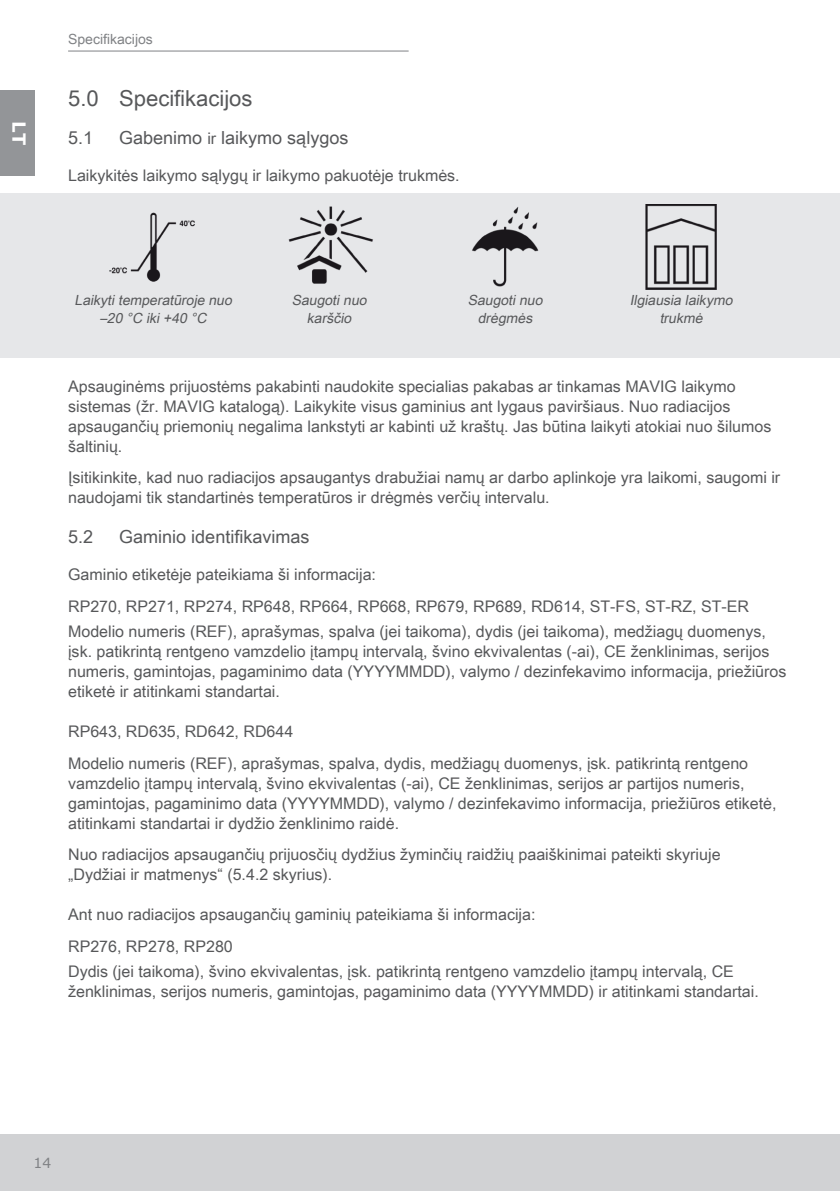
<style>
.page{position:relative;width:840px;height:1191px;background:#fff}
.page>*{position:absolute;margin:0;border:0;box-sizing:border-box;transform-origin:0 0}
.t1{font:22px "Arial Unicode MS";color:#57585a}
.t2{font:18px "Arial Unicode MS";color:#57585a}
.t3{font:700 18px "Verdana";color:#fff}
.t4{font:16px/20px "Arial Unicode MS";color:#57585a}
.t5{font:italic 14px/18px "Arial Unicode MS";color:#57585a;text-align:center}
.t6{font:14px "Arial Unicode MS";color:#808285}
.t7{font:14px "Verdana";color:#808285}
.s1{font-size:16px}
</style>
<div class="page">
<div style="left:0;top:1134px;width:839px;height:57px;background:#d1d2d4"></div>
<div style="left:0;top:91px;width:34px;height:85px;background:#939598"></div>
<hr style="left:68px;top:51px;width:340px;height:1px;background:#808285">
<div style="left:0;top:193px;width:839px;height:164px;background:#e6e7e9"></div>
<img style="left:109px;top:212px;width:86px;height:70px">
<img style="left:288px;top:206px;width:85px;height:78px">
<img style="left:472px;top:207px;width:67px;height:80px">
<img style="left:645px;top:204px;width:72px;height:85px">
<p class="t3" style="left:32px;top:121px;width:25px;rotate:90deg">LT</p>
<p class="t6" style="left:68px;top:29px;width:86px">Specifikacijos</p>
<h1 class="t1" style="left:68px;top:83px;width:186px">5.0 Specifikacijos</h1>
<p class="t2" style="left:68px;top:124px;width:27px">5.1</p>
<p class="t2" style="left:119px;top:124px;width:230px">Gabenimo <span class="s1">ir</span> laikymo sąlygos</p>
<p class="t4" style="left:68px;top:164px;width:393px">Laikykitės laikymo sąlygų ir laikymo pakuotėje trukmės.</p>
<p class="t5" style="left:74px;top:291px;width:162px">Laikytitemperatūroje nuo –20 °C iki+40 °C</p>
<p class="t5" style="left:291px;top:291px;width:80px">Saugotinuo karščio</p>
<p class="t5" style="left:467px;top:291px;width:80px">Saugotinuo drėgmės</p>
<p class="t5" style="left:629px;top:291px;width:108px">Ilgiausia laikymo trukmė</p>
<p class="t4" style="left:68px;top:376px;width:704px">Apsauginėms prijuostėms pakabinti naudokite specialias pakabas ar tinkamas MAVIG laikymo sistemas (žr. MAVIG katalogą). Laikykite visus gaminius ant lygaus paviršiaus. Nuo radiacijos apsaugančių priemonių negalima lankstyti ar kabinti už kraštų. Jas būtina laikyti atokiai nuo šilumos šaltinių.</p>
<p class="t4" style="left:68px;top:467px;width:713px">Įsitikinkite, kad nuo radiacijos apsaugantys drabužiai namų ar darbo aplinkoje yra laikomi, saugomi ir naudojami tik standartinės temperatūros ir drėgmės verčių intervalu.</p>
<p class="t2" style="left:68px;top:524px;width:27px">5.2</p>
<p class="t2" style="left:119px;top:524px;width:192px">Gaminio identifikavimas</p>
<p class="t4" style="left:68px;top:558px;width:682px;line-height:31.4px">Gaminio etiketėje pateikiama ši informacija:<br>RP270, RP271, RP274, RP648, RP664, RP668, RP679, RP689, RD614, ST-FS, ST-RZ, ST-ER</p>
<p class="t4" style="left:68px;top:621px;width:719px">Modelio numeris (REF), aprašymas, spalva (jei taikoma), dydis (jei taikoma), medžiagų duomenys, įsk. patikrintą rentgeno vamzdelio įtampų intervalą, švino ekvivalentas (-ai), CE ženklinimas, serijos numeris, gamintojas, pagaminimo data (YYYYMMDD), valymo / dezinfekavimo informacija, priežiūros etiketė ir atitinkami standartai.</p>
<p class="t4" style="left:68px;top:715px;width:681px;line-height:31.4px">RP643, RD635, RD642, RD644<br>Modelio numeris (REF), aprašymas, spalva, dydis, medžiagų duomenys, įsk. patikrintą rentgeno</p>
<p class="t4" style="left:68px;top:773px;width:709px">vamzdelio įtampų intervalą, švino ekvivalentas (-ai), CE ženklinimas, serijos ar partijos numeris, gamintojas, pagaminimo data (YYYYMMDD), valymo / dezinfekavimo informacija, priežiūros etiketė, atitinkami standartai ir dydžio ženklinimo raidė.</p>
<p class="t4" style="left:68px;top:844px;width:653px">Nuo radiacijos apsaugančių prijuosčių dydžius žyminčių raidžių paaiškinimai pateikti skyriuje „Dydžiai ir matmenys“ (5.4.2 skyrius).</p>
<p class="t4" style="left:68px;top:898px;width:468px;line-height:31.4px">Ant nuo radiacijos apsaugančių gaminių pateikiama ši informacija:<br>RP276, RP278, RP280</p>
<p class="t4" style="left:68px;top:961px;width:691px">Dydis (jei taikoma), švino ekvivalentas, įsk. patikrintą rentgeno vamzdelio įtampų intervalą, CE ženklinimas, serijos numeris, gamintojas, pagaminimo data (YYYYMMDD) ir atitinkami standartai.</p>
<p class="t7" style="left:34px;top:1153px;width:19px">14</p>
</div>
